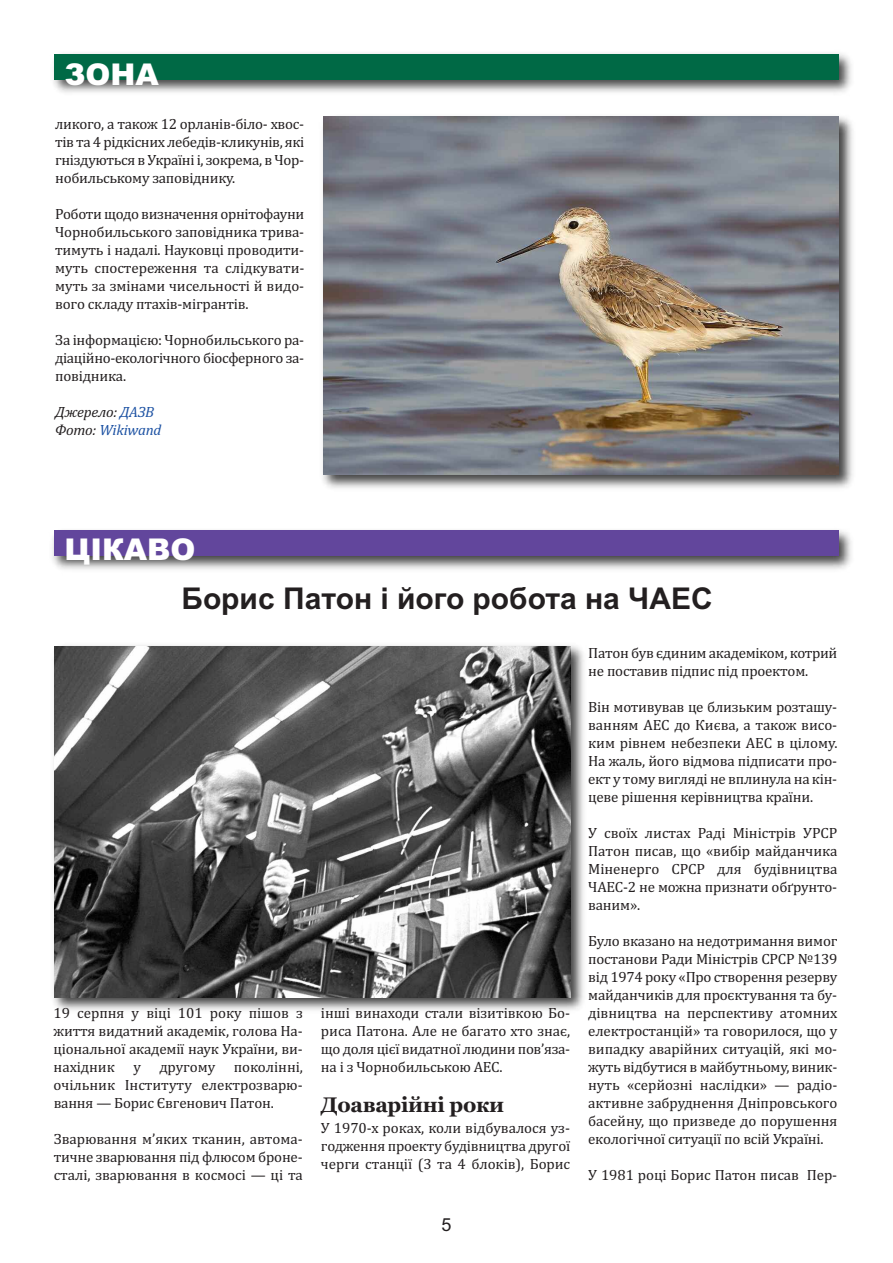
<style>
.page{position:relative;width:893px;height:1263px;background:#fff}
.page>*{position:absolute;margin:0;border:0;box-sizing:border-box;transform-origin:0 0}
.t1{font:700 30px "Arial";color:#231f20}
.t2{font:900 30px "Arial";color:#fff}
.t3{font:700 21px "Georgia";letter-spacing:-.015em;color:#231f20}
.t4{font:18px "Arial";color:#231f20}
.t5{font:15px/18px "Cambria";letter-spacing:-.015em;color:#231f20;text-align:justify}
.t6{font:italic 15px/18px "Cambria";letter-spacing:-.015em;color:#231f20}
.s1{color:#1d52a3}
</style>
<div class="page">
<img style="left:53px;top:53px;width:798px;height:40px">
<div style="left:54px;top:54px;width:785px;height:25px;background:#006945"></div>
<img style="left:322px;top:116px;width:531px;height:372px">
<img style="left:323px;top:117px;width:516px;height:357px">
<img style="left:52px;top:530px;width:799px;height:40px">
<div style="left:54px;top:531px;width:785px;height:25px;background:#62469c"></div>
<img style="left:53px;top:645px;width:531px;height:365px">
<img style="left:54px;top:646px;width:516px;height:351px">
<h1 class="t2" style="left:65px;top:57px;width:95px">ЗОНА</h1>
<p class="t5" style="left:55px;top:114px;width:251px">ликого, а також 12 орланів-біло- хвос&shy;тів та 4 рідкісних лебедів-кликунів, які гніздуються в Україні і, зокрема, в Чор&shy;нобильському заповіднику.</p>
<p class="t5" style="left:55px;top:204px;width:251px">Роботи щодо визначення орнітофауни Чорнобильського заповідника трива&shy;тимуть і надалі. Науковці проводити&shy;муть спостереження та слідкувати&shy;муть за змінами чисельності й видо&shy;вого складу птахів-мігрантів.</p>
<p class="t5" style="left:55px;top:330px;width:251px">За інформацією: Чорнобильського ра&shy;діаційно-екологічного біосферного за&shy;повідника.</p>
<p class="t6" style="left:55px;top:402px;width:108px">Джерело: <span class="s1">ДАЗВ<br></span>Фото: <span class="s1">Wikiwand</span></p>
<h1 class="t2" style="left:65px;top:532px;width:133px">ЦІКАВО</h1>
<h1 class="t1" style="left:181px;top:581px;width:533px">Борис Патон і його робота на ЧАЕС</h1>
<p class="t5" style="left:54px;top:1004px;width:251px">19 серпня у віці 101 року пішов з життя видатний академік, голова На&shy;ціональної академії наук України, ви&shy;нахідник у другому поколінні, очільник Інституту електрозварю&shy;вання — Борис Євгенович Патон.</p>
<p class="t5" style="left:54px;top:1130px;width:251px">Зварювання м’яких тканин, автома&shy;тичне зварювання під флюсом броне&shy;сталі, зварювання в космосі — ці та</p>
<p class="t5" style="left:321px;top:1004px;width:251px">інші винаходи стали візитівкою Бо&shy;риса Патона. Але не багато хто знає, що доля цієї видатної людини пов’яза&shy;на і з Чорнобильською АЕС.</p>
<h2 class="t3" style="left:321px;top:1092px;width:185px">Доаварійні роки</h2>
<p class="t5" style="left:321px;top:1119px;width:251px">У 1970-х роках, коли відбувалося уз&shy;годження проекту будівництва другої черги станції (3 та 4 блоків), Борис</p>
<p class="t4" style="left:441px;top:1214px;width:12px">5</p>
<p class="t5" style="left:588px;top:644px;width:251px">Патон був єдиним академіком, котрий не поставив підпис під проектом.</p>
<p class="t5" style="left:588px;top:698px;width:251px">Він мотивував це близьким розташу&shy;ванням АЕС до Києва, а також висо&shy;ким рівнем небезпеки АЕС в цілому.<br>На жаль, його відмова підписати про&shy;ект у тому вигляді не вплинула на кін&shy;цеве рішення керівництва країни.</p>
<p class="t5" style="left:588px;top:824px;width:251px">У своїх листах Раді Міністрів УРСР Патон писав, що «вибір майданчика Міненерго СРСР для будівництва ЧАЕС-2 не можна признати обґрунто&shy;ваним».</p>
<p class="t5" style="left:588px;top:932px;width:251px">Було вказано на недотримання вимог постанови Ради Міністрів СРСР №139 від 1974 року «Про створення резерву майданчиків для проєктування та бу&shy;дівництва на перспективу атомних електростанцій» та говорилося, що у випадку аварійних ситуацій, які мо&shy;жуть відбутися в майбутньому, виник&shy;нуть «серйозні наслідки» — радіо&shy;активне забруднення Дніпровського басейну, що призведе до порушення екологічної ситуації по всій Україні.</p>
<p class="t5" style="left:588px;top:1166px;width:251px">У 1981 році Борис Патон писав Пер-</p>
</div>
